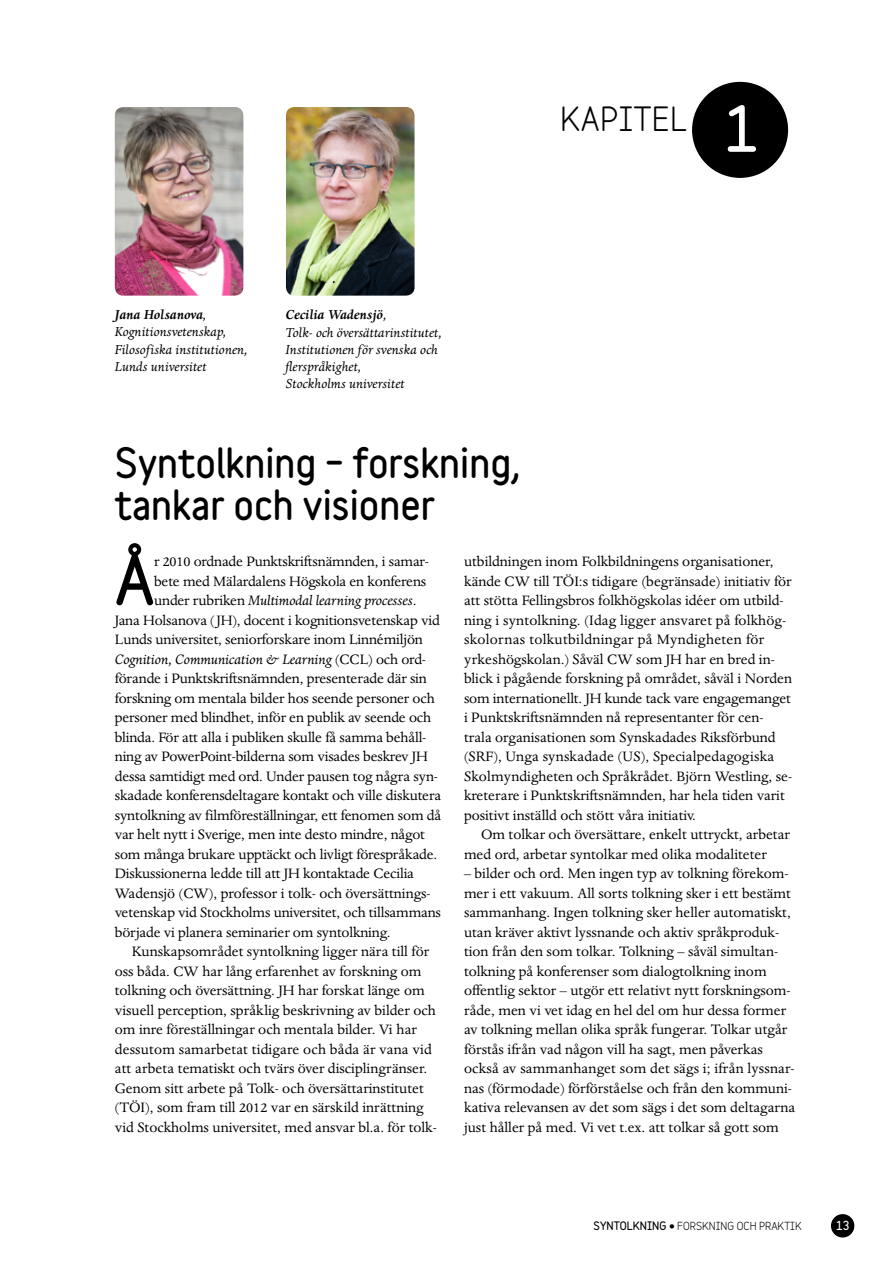
<style>
.page{position:relative;width:893px;height:1263px;background:#fff}
.page>*{position:absolute;margin:0;border:0;box-sizing:border-box;transform-origin:0 0}
.P_Brödtext_utan{font:900 63.3px "Variable";color:#000}
.H1_KAPITELNUMMER{font:900 57px "Variable";color:#fff}
.H1_Kapitelrubrik_For{font:900 37.5px/41.2px "Variable";color:#000}
.H1_KAPITEL{font:700 31.5px "Variable";letter-spacing:.015em;color:#000}
.P_Brödtext_med{font:15.75px/19.5px "Dante MT Std";color:#000}
.P_Brödtext_utan-2{font:15.75px "Dante MT Std";letter-spacing:-.01em;color:#000}
.P_Brödtext_utan-3{font:italic 15.75px "Dante MT Std";letter-spacing:-.01em;color:#000}
.P_Fotopresentation_k{font:italic 15px/17.2px "Dante MT Std";color:#000}
.t1{font:900 11.25px "Variable";color:#fff}
.t2{font:700 10.5px "Variable";color:#000}
.s1{font-weight:700}
.s2{font-style:normal}
.s3{font-weight:900}
.s4{font-weight:900;font-size:13.5px}
</style>
<div class="page">
<div style="left:832px;top:1215px;width:22px;height:22px;background:#000;border-radius:50%"></div>
<div style="left:831px;top:1214px;width:23px;height:23px;border:2px solid #000;border-radius:50%"></div>
<div style="left:693px;top:83px;width:94px;height:94px;background:#000;border-radius:50%"></div>
<div style="left:692px;top:82px;width:96px;height:96px;border:2px solid #000;border-radius:50%"></div>
<img style="left:286px;top:107px;width:129px;height:189px">
<img style="left:115px;top:107px;width:128px;height:189px">
<svg style="left:331px;top:279px;width:6px;height:6px"></svg>
<h1 class="H1_KAPITEL" style="left:560px;top:92px;width:129px">KAPITEL</h1>
<h1 class="H1_KAPITELNUMMER" style="left:723px;top:85px;width:36px">1</h1>
<p class="P_Fotopresentation_k" style="left:115px;top:306px;width:135px"><span class="s1">Jana Holsanova</span>,<br>Kognitionsvetenskap,<br>Filosofiska institutionen,<br>Lunds universitet</p>
<p class="P_Fotopresentation_k" style="left:286px;top:307px;width:158px"><span class="s1">Cecilia Wadensjö</span>,<br>Tolk- och översättarinstitutet,<br>Institutionen för svenska och flerspråkighet,</p>
<p class="P_Fotopresentation_k" style="left:286px;top:376px;width:121px">Stockholms universitet</p>
<h1 class="H1_Kapitelrubrik_For" style="left:115px;top:442px;width:407px">Syntolkning – forskning, tankar och visioner</h1>
<p class="P_Brödtext_utan" style="left:115px;top:531px;width:41px">Å</p>
<p class="P_Brödtext_utan-2" style="left:154px;top:552px;width:276px">r 2010 ordnade Punktskriftsnämnden, i samar-</p>
<p class="P_Brödtext_utan-2" style="left:154px;top:572px;width:274px">bete med Mälardalens Högskola en konferens</p>
<p class="P_Brödtext_utan-3" style="left:154px;top:592px;width:264px"><span class="s2">under rubriken</span> Multimodal learning processes<span class="s2">.</span></p>
<p class="P_Brödtext_utan-2" style="left:115px;top:611px;width:327px">Jana Holsanova (JH), docent i kognitionsvetenskap vid</p>
<p class="P_Brödtext_utan-2" style="left:115px;top:630px;width:310px">Lunds universitet, seniorforskare inom Linnémiljön</p>
<p class="P_Brödtext_utan-3" style="left:115px;top:650px;width:313px">Cognition, Communication &amp; Learning <span class="s2">(CCL) och ord-</span></p>
<p class="P_Brödtext_utan-2" style="left:115px;top:669px;width:314px">förande i Punktskriftsnämnden, presenterade där sin</p>
<p class="P_Brödtext_utan-2" style="left:115px;top:689px;width:321px">forskning om mentala bilder hos seende personer och</p>
<p class="P_Brödtext_utan-2" style="left:115px;top:708px;width:318px">personer med blindhet, inför en publik av seende och</p>
<p class="P_Brödtext_utan-2" style="left:115px;top:728px;width:313px">blinda. För att alla i publiken skulle få samma behåll-</p>
<p class="P_Brödtext_utan-2" style="left:115px;top:747px;width:315px">ning av PowerPoint-bilderna som visades beskrev JH</p>
<p class="P_Brödtext_utan-2" style="left:115px;top:767px;width:325px">dessa samtidigt med ord. Under pausen tog några syn-</p>
<p class="P_Brödtext_utan-2" style="left:115px;top:786px;width:328px">skadade konferensdeltagare kontakt och ville diskutera</p>
<p class="P_Brödtext_utan-2" style="left:115px;top:806px;width:328px">syntolkning av filmföreställningar, ett fenomen som då</p>
<p class="P_Brödtext_utan-2" style="left:115px;top:825px;width:312px">var helt nytt i Sverige, men inte desto mindre, något</p>
<p class="P_Brödtext_utan-2" style="left:115px;top:845px;width:324px">som många brukare upptäckt och livligt förespråkade.</p>
<p class="P_Brödtext_utan-2" style="left:115px;top:864px;width:301px">Diskussionerna ledde till att JH kontaktade Cecilia</p>
<p class="P_Brödtext_utan-2" style="left:115px;top:884px;width:317px">Wadensjö (CW), professor i tolk- och översättnings-</p>
<p class="P_Brödtext_utan-2" style="left:115px;top:903px;width:328px">vetenskap vid Stockholms universitet, och tillsammans</p>
<p class="P_Brödtext_utan-2" style="left:115px;top:923px;width:277px">började vi planera seminarier om syntolkning.</p>
<p class="P_Brödtext_med" style="left:115px;top:942px;width:323px;text-indent:17px">Kunskapsområdet syntolkning ligger nära till för oss båda. CW har lång erfarenhet av forskning om tolkning och översättning. JH har forskat länge om visuell perception, språklig beskrivning av bilder och om inre föreställningar och mentala bilder. Vi har dessutom samarbetat tidigare och båda är vana vid att arbeta tematiskt och tvärs över disciplingränser.<br>Genom sitt arbete på Tolk- och översättarinstitutet (TÖI), som fram till 2012 var en särskild inrättning vid Stockholms universitet, med ansvar bl.a. för tolk-</p>
<p class="P_Brödtext_med" style="left:464px;top:552px;width:330px">utbildningen inom Folkbildningens organisationer, kände CW till TÖI:s tidigare (begränsade) initiativ för att stötta Fellingsbros folkhögskolas idéer om utbild&shy;ning i syntolkning. (Idag ligger ansvaret på folkhög&shy;skolornas tolkutbildningar på Myndigheten för yrkeshögskolan.) Såväl CW som JH har en bred in&shy;blick i pågående forskning på området, såväl i Norden som internationellt. JH kunde tack vare engagemanget i Punktskriftsnämnden nå representanter för cen&shy;trala organisationen som Synskadades Riksförbund (SRF), Unga synskadade (US), Specialpedagogiska Skolmyndigheten och Språkrådet. Björn Westling, se&shy;kreterare i Punktskriftsnämnden, har hela tiden varit positivt inställd och stött våra initiativ.</p>
<p class="P_Brödtext_med" style="left:464px;top:825px;width:327px;text-indent:17px">Om tolkar och översättare, enkelt uttryckt, arbetar med ord, arbetar syntolkar med olika modaliteter</p>
<p class="P_Brödtext_med" style="left:464px;top:864px;width:333px">– bilder och ord. Men ingen typ av tolkning förekom&shy;mer i ett vakuum. All sorts tolkning sker i ett bestämt sammanhang. Ingen tolkning sker heller automatiskt, utan kräver aktivt lyssnande och aktiv språkproduk&shy;tion från den som tolkar. Tolkning – såväl simultan&shy;tolkning på konferenser som dialogtolkning inom offentlig sektor – utgör ett relativt nytt forskningsom&shy;råde, men vi vet idag en hel del om hur dessa former av tolkning mellan olika språk fungerar. Tolkar utgår förstås ifrån vad någon vill ha sagt, men påverkas också av sammanhanget som det sägs i; ifrån lyssnar&shy;nas (förmodade) förförståelse och från den kommuni&shy;kativa relevansen av det som sägs i det som deltagarna just håller på med. Vi vet t.ex. att tolkar så gott som</p>
<p class="t2" style="left:594px;top:1217px;width:210px"><span class="s3">SYNTOLKNING</span> <span class="s4">•</span> FORSKNING OCH PRAKTIK</p>
<p class="t1" style="left:836px;top:1217px;width:15px">13</p>
</div>
